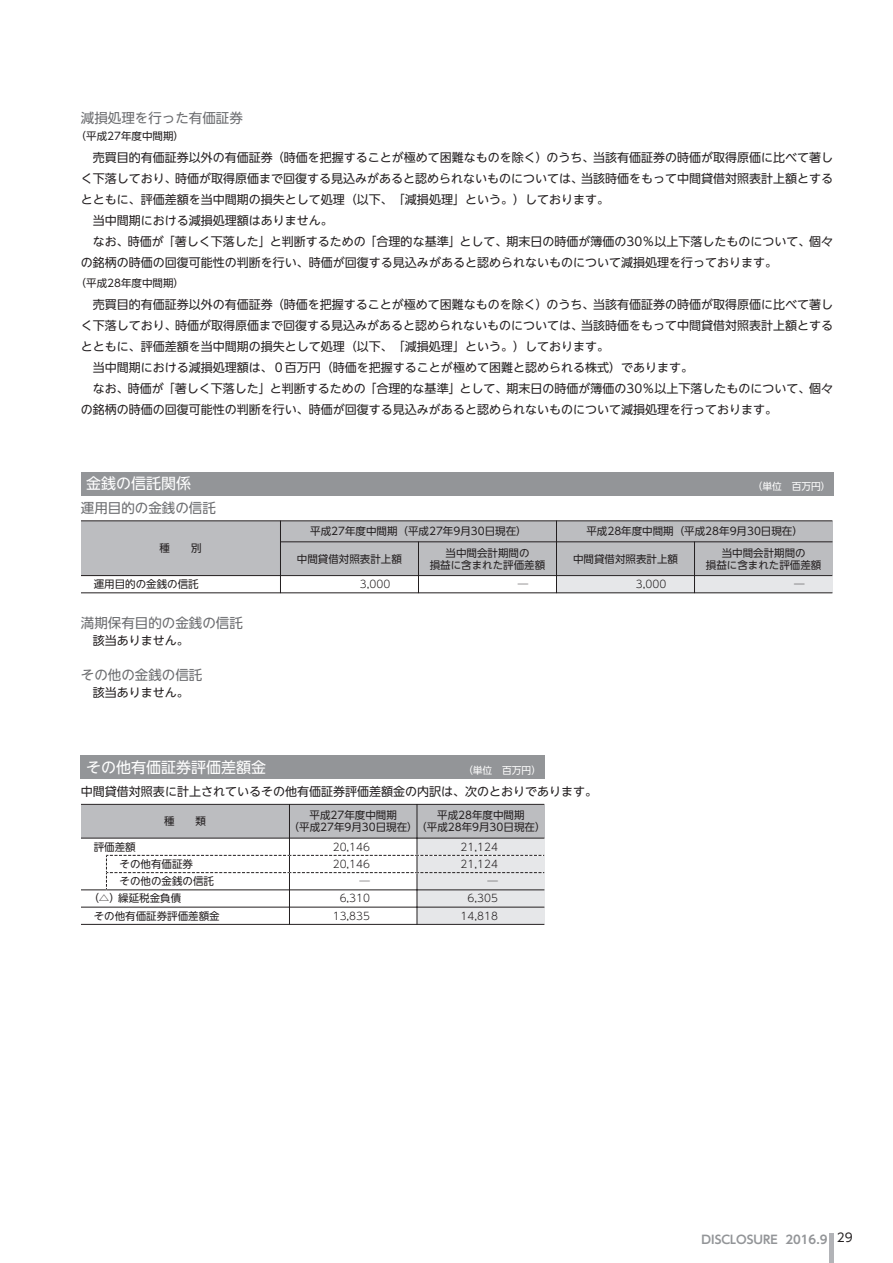
<style>
.page{position:relative;width:893px;height:1263px;background:#fff}
.page>*{position:absolute;margin:0;border:0;box-sizing:border-box;transform-origin:0 0}
.t1{font:15px "UD Shin Go NT Pr 6";color:#fff}
.t2{font:13.5px "UD Shin Go NT Pr 6";color:#6c6d70}
.t3{font:12px/21px "UD Shin Go NT Pr 6";color:#231f20}
.t4{font:700 11.7px "UD Shin Go NT Pr 6 De";color:#939598}
.t5{font:10.5px/12px "UD Shin Go NT Pr 6";color:#231f20;text-align:center}
.t6{font:300 10.5px "UD Shin Go NT Pr 6";color:#231f20}
.t7{font:9.75px "UD Shin Go NT Pr 6";color:#fff}
</style>
<div class="page">
<hr style="left:829px;top:1233px;width:4px;height:30px;background:#b2b3b7">
<div style="left:81px;top:472px;width:655px;height:23px;background:#939598"></div>
<div style="left:736px;top:472px;width:98px;height:23px;background:#939598"></div>
<div style="left:81px;top:521px;width:199px;height:54px;background:#bcbdc0"></div>
<div style="left:281px;top:521px;width:275px;height:20px;background:#bcbdc0"></div>
<div style="left:557px;top:521px;width:275px;height:20px;background:#bcbdc0"></div>
<div style="left:281px;top:542px;width:137px;height:33px;background:#bcbdc0"></div>
<div style="left:419px;top:542px;width:137px;height:33px;background:#bcbdc0"></div>
<div style="left:557px;top:542px;width:137px;height:33px;background:#bcbdc0"></div>
<div style="left:695px;top:542px;width:137px;height:33px;background:#bcbdc0"></div>
<div style="left:557px;top:576px;width:137px;height:16px;background:#e6e7e9"></div>
<div style="left:695px;top:576px;width:137px;height:16px;background:#e6e7e9"></div>
<hr style="left:81px;top:520px;width:200px;height:1px;background:#231f20">
<hr style="left:280px;top:520px;width:277px;height:1px;background:#231f20">
<svg style="left:280px;top:520px;width:1px;height:21px"></svg>
<hr style="left:556px;top:520px;width:276px;height:1px;background:#231f20">
<svg style="left:556px;top:520px;width:1px;height:21px"></svg>
<hr style="left:280px;top:541px;width:139px;height:1px;background:#231f20">
<hr style="left:280px;top:542px;width:1px;height:34px;background:#231f20">
<hr style="left:418px;top:541px;width:139px;height:1px;background:#231f20">
<hr style="left:418px;top:541px;width:1px;height:35px;background:#231f20">
<hr style="left:556px;top:541px;width:139px;height:1px;background:#231f20">
<hr style="left:556px;top:541px;width:1px;height:35px;background:#231f20">
<hr style="left:694px;top:541px;width:138px;height:1px;background:#231f20">
<hr style="left:694px;top:541px;width:1px;height:35px;background:#231f20">
<hr style="left:81px;top:575px;width:200px;height:1px;background:#231f20">
<hr style="left:81px;top:592px;width:200px;height:1px;background:#231f20">
<hr style="left:280px;top:575px;width:139px;height:1px;background:#231f20">
<hr style="left:280px;top:592px;width:139px;height:1px;background:#231f20">
<svg style="left:280px;top:576px;width:1px;height:16px"></svg>
<hr style="left:418px;top:575px;width:139px;height:1px;background:#231f20">
<hr style="left:418px;top:592px;width:139px;height:1px;background:#231f20">
<svg style="left:418px;top:576px;width:1px;height:16px"></svg>
<hr style="left:556px;top:575px;width:139px;height:1px;background:#231f20">
<hr style="left:556px;top:592px;width:139px;height:1px;background:#231f20">
<svg style="left:556px;top:576px;width:1px;height:16px"></svg>
<hr style="left:694px;top:575px;width:138px;height:1px;background:#231f20">
<hr style="left:694px;top:592px;width:138px;height:1px;background:#231f20">
<svg style="left:694px;top:576px;width:1px;height:16px"></svg>
<div style="left:81px;top:756px;width:366px;height:23px;background:#939598"></div>
<div style="left:447px;top:756px;width:97px;height:23px;background:#939598"></div>
<div style="left:81px;top:805px;width:208px;height:33px;background:#bcbdc0"></div>
<div style="left:290px;top:805px;width:127px;height:33px;background:#bcbdc0"></div>
<div style="left:417px;top:805px;width:127px;height:33px;background:#bcbdc0"></div>
<hr style="left:81px;top:804px;width:209px;height:1px;background:#231f20">
<hr style="left:289px;top:804px;width:128px;height:1px;background:#231f20">
<hr style="left:289px;top:804px;width:1px;height:35px;background:#231f20">
<hr style="left:417px;top:804px;width:127px;height:1px;background:#231f20">
<hr style="left:417px;top:804px;width:1px;height:35px;background:#231f20">
<svg style="left:81px;top:837px;width:463px;height:88px"></svg>
<p class="t2" style="left:81px;top:107px;width:163px">減損処理を行った有価証券</p>
<p class="t5" style="left:81px;top:130px;width:99px">(平成27年度中間期)</p>
<p class="t3" style="left:81px;top:146px;width:754px">　売買目的有価証券以外の有価証券（時価を把握することが極めて困難なものを除く）のうち、当該有価証券の時価が取得原価に比べて著しく下落しており、時価が取得原価まで回復する見込みがあると認められないものについては、当該時価をもって中間貸借対照表計上額とするとともに、評価差額を当中間期の損失として処理（以下、「減損処理」という。）しております。<br>　当中間期における減損処理額はありません。<br>　なお、時価が「著しく下落した」と判断するための「合理的な基準」として、期末日の時価が簿価の30％以上下落したものについて、個々の銘柄の時価の回復可能性の判断を行い、時価が回復する見込みがあると認められないものについて減損処理を行っております。</p>
<p class="t5" style="left:81px;top:277px;width:99px">(平成28年度中間期)</p>
<p class="t3" style="left:81px;top:293px;width:754px">　売買目的有価証券以外の有価証券（時価を把握することが極めて困難なものを除く）のうち、当該有価証券の時価が取得原価に比べて著しく下落しており、時価が取得原価まで回復する見込みがあると認められないものについては、当該時価をもって中間貸借対照表計上額とするとともに、評価差額を当中間期の損失として処理（以下、「減損処理」という。）しております。<br>　当中間期における減損処理額は、０百万円（時価を把握することが極めて困難と認められる株式）であります。<br>　なお、時価が「著しく下落した」と判断するための「合理的な基準」として、期末日の時価が簿価の30％以上下落したものについて、個々の銘柄の時価の回復可能性の判断を行い、時価が回復する見込みがあると認められないものについて減損処理を行っております。</p>
<p class="t1" style="left:86px;top:472px;width:106px">金銭の信託関係</p>
<p class="t7" style="left:757px;top:479px;width:70px">(単位　百万円)</p>
<p class="t2" style="left:81px;top:497px;width:136px">運用目的の金銭の信託</p>
<p class="t5" style="left:160px;top:542px;width:43px">種　　別</p>
<p class="t5" style="left:310px;top:525px;width:218px">平成27年度中間期（平成27年9月30日現在）</p>
<p class="t5" style="left:586px;top:525px;width:218px">平成28年度中間期（平成28年9月30日現在）</p>
<p class="t5" style="left:297px;top:552px;width:106px">中間貸借対照表計上額</p>
<p class="t5" style="left:430px;top:546px;width:117px">当中間会計期間の<br>損益に含まれた評価差額</p>
<p class="t5" style="left:573px;top:552px;width:106px">中間貸借対照表計上額</p>
<p class="t5" style="left:706px;top:546px;width:117px">当中間会計期間の<br>損益に含まれた評価差額</p>
<p class="t5" style="left:94px;top:578px;width:106px">運用目的の金銭の信託</p>
<p class="t6" style="left:360px;top:576px;width:32px">3,000</p>
<p class="t6" style="left:518px;top:576px;width:12px">─</p>
<p class="t6" style="left:636px;top:576px;width:32px">3,000</p>
<p class="t6" style="left:794px;top:576px;width:12px">─</p>
<p class="t2" style="left:81px;top:612px;width:163px">満期保有目的の金銭の信託</p>
<p class="t3" style="left:81px;top:630px;width:109px">　該当ありません。</p>
<p class="t2" style="left:81px;top:664px;width:123px">その他の金銭の信託</p>
<p class="t3" style="left:81px;top:682px;width:109px">　該当ありません。</p>
<p class="t1" style="left:86px;top:755px;width:181px">その他有価証券評価差額金</p>
<p class="t7" style="left:468px;top:762px;width:70px">(単位　百万円)</p>
<p class="t3" style="left:81px;top:781px;width:518px">中間貸借対照表に計上されているその他有価証券評価差額金の内訳は、次のとおりであります。</p>
<p class="t5" style="left:164px;top:815px;width:43px">種　　類</p>
<p class="t5" style="left:294px;top:809px;width:120px">平成27年度中間期<br>(平成27年9月30日現在)</p>
<p class="t5" style="left:422px;top:809px;width:120px">平成28年度中間期<br>(平成28年9月30日現在)</p>
<p class="t5" style="left:94px;top:841px;width:43px">評価差額</p>
<p class="t6" style="left:333px;top:838px;width:39px">20,146</p>
<p class="t6" style="left:461px;top:838px;width:39px">21,124</p>
<p class="t5" style="left:120px;top:858px;width:75px">その他有価証券</p>
<p class="t6" style="left:333px;top:855px;width:39px">20,146</p>
<p class="t6" style="left:461px;top:855px;width:39px">21,124</p>
<p class="t5" style="left:120px;top:875px;width:96px">その他の金銭の信託</p>
<p class="t6" style="left:360px;top:873px;width:12px">─</p>
<p class="t6" style="left:487px;top:873px;width:12px">─</p>
<p class="t5" style="left:94px;top:892px;width:89px">(△) 繰延税金負債</p>
<p class="t6" style="left:340px;top:890px;width:32px">6,310</p>
<p class="t6" style="left:468px;top:890px;width:32px">6,305</p>
<p class="t5" style="left:94px;top:909px;width:127px">その他有価証券評価差額金</p>
<p class="t6" style="left:333px;top:907px;width:39px">13,835</p>
<p class="t6" style="left:461px;top:907px;width:39px">14,818</p>
<p class="t4" style="left:701px;top:1229px;width:127px">DISCLOSURE 2016.9</p>
<p class="t3" style="left:837px;top:1227px;width:17px">29</p>
</div>
